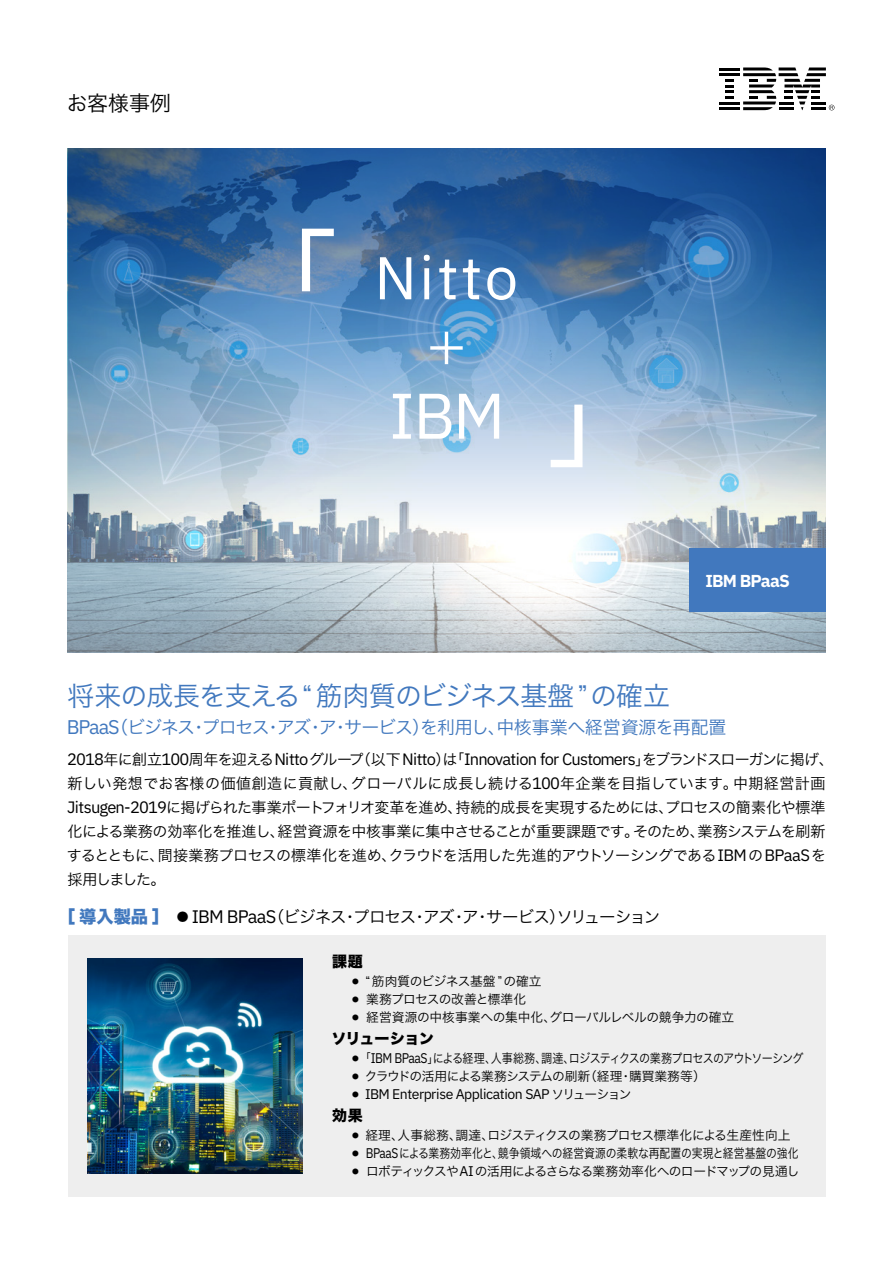
<style>
.page{position:relative;width:893px;height:1263px;background:#fff}
.page>*{position:absolute;margin:0;border:0;box-sizing:border-box;transform-origin:0 0}
.t1{font:64.35px "IBM Plex Sans";color:#fff}
.社名p1_1L{font:60.3px "IBM Plex Sans";letter-spacing:.04em;color:#fff}
.大見出し{font:27px "Hira Kaku Pro N W3";letter-spacing:-.035em;color:#4178be}
.t2{font:21px "Hira Kaku Pro N W3";color:#000}
.大見出しサブ{font:18px "Hira Kaku Pro N W3";letter-spacing:-.045em;color:#4178be}
.Solution_p1{font:700 17.4px "IBM Plex Sans";letter-spacing:-.05em;color:#fff}
.リードp1{font:16.5px "IBM Plex Sans";letter-spacing:-.045em;color:#000}
._16Q_GB{font:16.5px "Hira Kaku Pro N W3";letter-spacing:-.065em;color:#000}
.リードp1-2{font:15px/24px "Hira Kaku Pro N W3";letter-spacing:-.035em;color:#000;text-align:justify}
.導入見出し{font:15px "Hira Kaku Std N W8";letter-spacing:-.015em;color:#000}
.導入本文{font:14.1px "IBM Plex Sans";letter-spacing:-.035em;color:#000}
.導入本文-2{font:12.75px "Hira Kaku Pro N W3";letter-spacing:-.035em;color:#000}
.導入本文-3{font:12.75px "Hira Kaku Pro N W3";letter-spacing:-.075em;color:#000;scale:.87 1}
.導入本文-4{font:12.75px "Hira Kaku Pro N W3";letter-spacing:.01em;color:#000;scale:.85 1}
.導入本文-5{font:12.75px "Hira Kaku Pro N W3";letter-spacing:-.055em;color:#000}
.s1{font-family:"IBM Plex Sans";font-size:19.8px}
.s2{font-family:"Hira Kaku Pro N W3";font-size:15px}
.s3{font-family:"IBM Plex Sans";font-size:16.5px}
.s4{font-family:"Hira Kaku Std N W8";font-size:17.25px;color:#4178be}
.s5{font-family:"IBM Plex Sans";font-size:18.15px}
.s6{font-size:6.75px}
.s7{font-family:"IBM Plex Sans";font-size:14.1px}
.s8{font-family:"Hira Kaku Pro N W3";font-size:6.75px}
.s9{font-family:"Hira Kaku Pro N W3";font-size:12.75px}
</style>
<div class="page">
<img style="left:68px;top:149px;width:757px;height:504px">
<hr style="left:719px;top:68px;width:21px;height:2px;background:#000">
<hr style="left:719px;top:73px;width:21px;height:3px;background:#000">
<hr style="left:719px;top:101px;width:21px;height:3px;background:#000">
<svg style="left:725px;top:79px;width:9px;height:20px"></svg>
<hr style="left:719px;top:107px;width:21px;height:3px;background:#000">
<svg style="left:743px;top:67px;width:91px;height:43px"></svg>
<div style="left:68px;top:935px;width:757px;height:262px;background:#eee"></div>
<div style="left:689px;top:549px;width:136px;height:63px;background:#4178be"></div>
<img style="left:87px;top:959px;width:216px;height:215px">
<svg style="left:302px;top:229px;width:32px;height:62px"></svg>
<svg style="left:551px;top:405px;width:31px;height:62px"></svg>
<svg style="left:430px;top:332px;width:33px;height:32px"></svg>
<p class="t2" style="left:67px;top:85px;width:106px">お客様事例</p>
<p class="社名p1_1L" style="left:374px;top:232px;width:145px">Nitto</p>
<p class="t1" style="left:389px;top:367px;width:118px">IBM</p>
<p class="Solution_p1" style="left:705px;top:566px;width:86px">IBM BPaaS</p>
<p class="大見出し" style="left:68px;top:672px;width:604px">将来の成長を支える“ 筋肉質のビジネス基盤 ”の確立</p>
<p class="大見出しサブ" style="left:67px;top:711px;width:661px"><span class="s1">BPaaS</span>（ビジネス・プロセス・アズ・ア・サービス）を利用し、中核事業へ経営資源を再配置</p>
<p class="リードp1" style="left:67px;top:746px;width:768px">2018<span class="s2">年に創立</span>100<span class="s2">周年を迎える</span>Nitto<span class="s2">グループ（以下</span>Nitto<span class="s2">）は「</span>Innovation for Customers<span class="s2">」をブランドスローガンに掲げ、</span></p>
<p class="リードp1-2" style="left:67px;top:770px;width:761px">新しい発想でお客様の価値創造に貢献し、グローバルに成長し続ける<span class="s3">100</span>年企業を目指しています。中期経営計画<span class="s3">Jitsugen-2019</span>に掲げられた事業ポートフォリオ変革を進め、持続的成長を実現するためには、プロセスの簡素化や標準化による業務の効率化を推進し、経営資源を中核事業に集中させることが重要課題です。そのため、業務システムを刷新するとともに、間接業務プロセスの標準化を進め、クラウドを活用した先進的アウトソーシングである<span class="s3">IBM</span>の<span class="s3">BPaaS</span>を採用しました。</p>
<p class="_16Q_GB" style="left:58px;top:902px;width:604px"><span class="s4">［導入製品］</span> ●<span class="s5">IBM BPaaS</span>（ビジネス・プロセス・アズ・ア・サービス）ソリューション</p>
<p class="導入見出し" style="left:332px;top:953px;width:32px">課題</p>
<p class="導入本文-2" style="left:352px;top:969px;width:191px"><span class="s6">●</span> “筋肉質のビジネス基盤 ”の確立</p>
<p class="導入本文-2" style="left:352px;top:987px;width:175px"><span class="s6">●</span> 業務プロセスの改善と標準化</p>
<p class="導入本文-2" style="left:352px;top:1005px;width:384px"><span class="s6">●</span> 経営資源の中核事業への集中化、グローバルレベルの競争力の確立</p>
<p class="導入見出し" style="left:331px;top:1030px;width:104px">ソリューション</p>
<p class="導入本文-3" style="left:352px;top:1047px;width:520px"><span class="s6">●</span> 「<span class="s7">IBM BPaaS</span>」による経理、人事総務、調達、ロジスティクスの業務プロセスのアウトソーシング</p>
<p class="導入本文-2" style="left:352px;top:1065px;width:355px"><span class="s6">●</span> クラウドの活用による業務システムの刷新（経理・購買業務等）</p>
<p class="導入本文" style="left:352px;top:1083px;width:281px"><span class="s8">●</span> IBM Enterprise Application SAP <span class="s9">ソリューション</span></p>
<p class="導入見出し" style="left:332px;top:1107px;width:32px">効果</p>
<p class="導入本文-2" style="left:352px;top:1124px;width:440px"><span class="s6">●</span> 経理、人事総務、調達、ロジスティクスの業務プロセス標準化による生産性向上</p>
<p class="導入本文-4" style="left:352px;top:1142px;width:527px"><span class="s6">●</span> <span class="s7">BPaaS</span>による業務効率化と、競争領域への経営資源の柔軟な再配置の実現と経営基盤の強化</p>
<p class="導入本文-5" style="left:352px;top:1160px;width:449px"><span class="s6">●</span> ロボティックスや<span class="s7">AI</span>の活用によるさらなる業務効率化へのロードマップの見通し</p>
</div>
